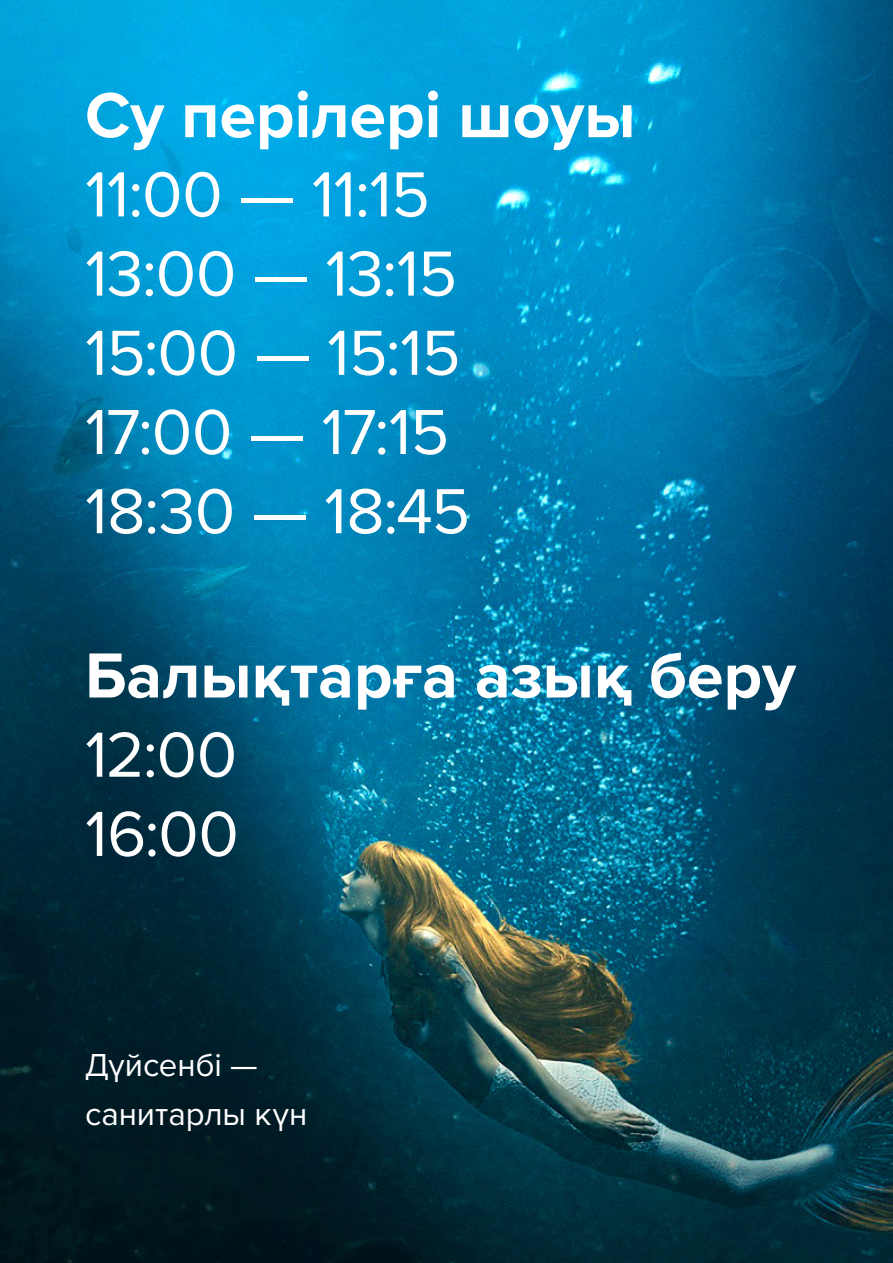
<style>
.page{position:relative;width:893px;height:1263px;background:#fff}
.page>*{position:absolute;margin:0;border:0;box-sizing:border-box;transform-origin:0 0}
.t1{font:66px "Proxima Nova";letter-spacing:-.01em;color:#fff}
.t2{font:700 66px "Proxima Nova";color:#fff}
.t3{font:33px "Proxima Nova";color:#fff}
</style>
<div class="page">
<img style="left:0;top:0;width:893px;height:1263px">
<p class="t2" style="left:85px;top:66px;width:552px">Су перілері шоуы</p>
<p class="t1" style="left:85px;top:145px;width:346px">11:00 — 11:15</p>
<p class="t1" style="left:85px;top:224px;width:374px">13:00 — 13:15</p>
<p class="t1" style="left:85px;top:304px;width:377px">15:00 — 15:15</p>
<p class="t1" style="left:85px;top:383px;width:366px">17:00 — 17:15</p>
<p class="t1" style="left:85px;top:462px;width:387px">18:30 — 18:45</p>
<p class="t2" style="left:85px;top:626px;width:712px">Балықтарға азық беру</p>
<p class="t1" style="left:85px;top:705px;width:154px">12:00</p>
<p class="t1" style="left:85px;top:785px;width:155px">16:00</p>
<p class="t3" style="left:85px;top:1040px;width:174px">Дүйсенбі —</p>
<p class="t3" style="left:85px;top:1089px;width:224px">санитарлы күн</p>
</div>
